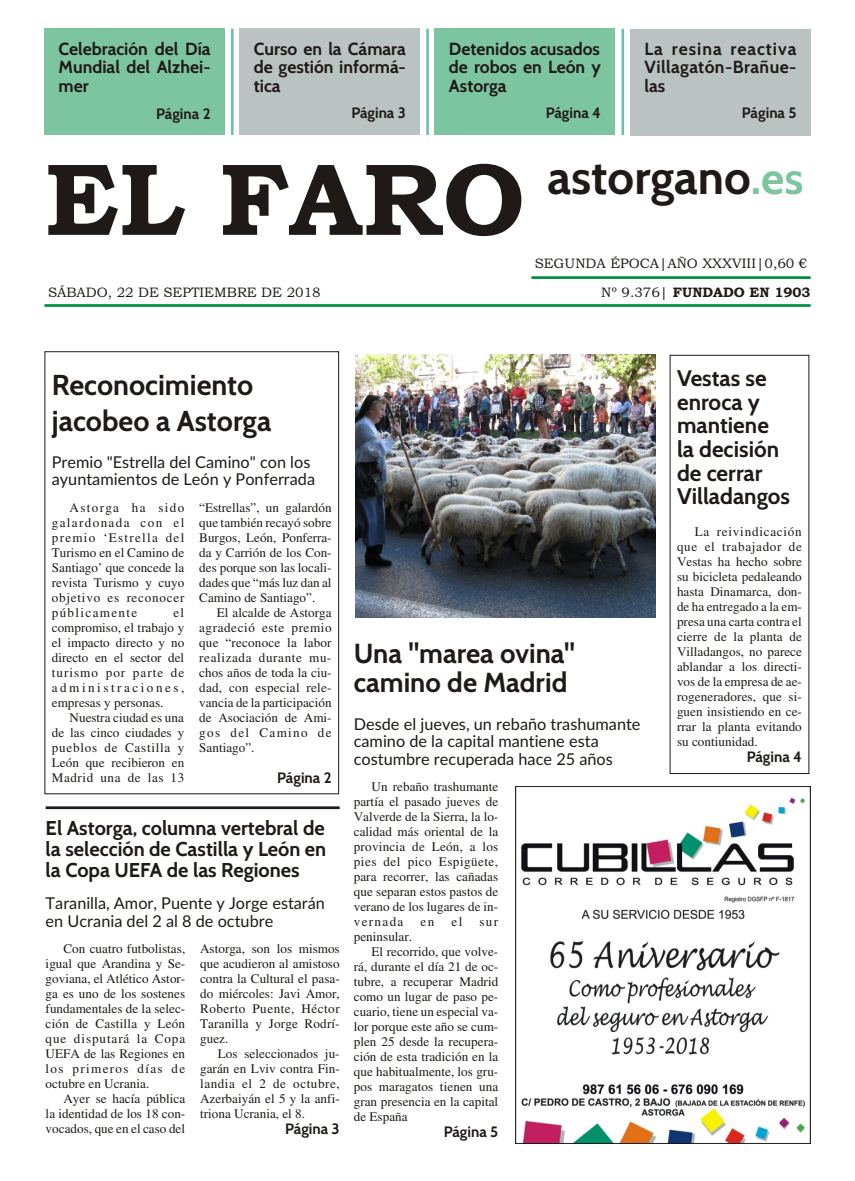
<style>
.page{position:relative;width:855px;height:1181px;background:#fff}
.page>*{position:absolute;margin:0;border:0;box-sizing:border-box;transform-origin:0 0}
.t1{font:102.5px "Bookman Old Style";color:#1f1a17}
.t2{font:700 47.5px "Cabin";color:#1f1a17}
.t3{font:700 28.75px/36.2px "Cabin";color:#1f1a17}
.t4{font:700 27.5px/29px "Cabin";color:#1f1a17}
.t5{font:700 22.5px/23.6px "Cabin";color:#1f1a17}
.t6{font:700 20px/21px "Cabin";color:#1f1a17;text-align:justify}
.t7{font:700 17.5px/18.8px "Cabin";color:#1f1a17;text-align:justify}
.t8{font:16.25px/17.4px "Lato";color:#1f1a17}
.t9{font:700 15px "Cabin";letter-spacing:-.005em;color:#1f1a17}
.t10{font:13.75px "Bookman Old Style";color:#1f1a17}
.t11{font:13.12px/15px "Times";letter-spacing:.005em;color:#1f1a17;text-align:justify}
.t12{font:13.12px "Times";letter-spacing:.045em;color:#1f1a17}
.t13{font:13.12px "Times";letter-spacing:.105em;color:#1f1a17}
.t14{font:13.12px "Times";letter-spacing:.035em;color:#1f1a17}
.t15{font:13.12px "Times";letter-spacing:.05em;color:#1f1a17}
.t16{font:13.12px "Times";letter-spacing:.055em;color:#1f1a17}
.t17{font:13.12px "Times";letter-spacing:.07em;color:#1f1a17}
.t18{font:13.12px "Times";letter-spacing:.08em;color:#1f1a17}
.t19{font:13.12px "Times";letter-spacing:.19em;color:#1f1a17}
.s1{font-size:45px;color:#7dc4a1}
</style>
<div class="page">
<hr style="left:231px;top:29px;width:2px;height:106px;background:#69bfad">
<hr style="left:426px;top:29px;width:2px;height:106px;background:#69bfad">
<hr style="left:621px;top:29px;width:2px;height:106px;background:#69bfad">
<div style="left:44px;top:29px;width:181px;height:106px;background:#7dc4a1"></div>
<hr style="left:44px;top:304px;width:766px;height:3px;background:#009140">
<div style="left:239px;top:29px;width:181px;height:106px;background:#bac2c2"></div>
<div style="left:630px;top:29px;width:180px;height:107px;background:#bac2c2"></div>
<div style="left:434px;top:29px;width:180px;height:106px;background:#7dc4a1"></div>
<hr style="left:531px;top:276px;width:279px;height:3px;background:#009140">
<img style="left:355px;top:354px;width:299px;height:264px">
<hr style="left:46px;top:806px;width:293px;height:3px;background:#1f1a17">
<img style="left:515px;top:786px;width:294px;height:357px">
<p class="t7" style="left:59px;top:39px;width:153px">Ce le bra ción del Día Mun dial del Alzhei - mer</p>
<p class="t9" style="left:156px;top:105px;width:56px">Pá gi na 2</p>
<p class="t7" style="left:254px;top:39px;width:153px">Cur so en la Cá ma ra de ges tión in for má&shy;ti ca</p>
<p class="t9" style="left:351px;top:104px;width:56px">Pá gi na 3</p>
<p class="t7" style="left:448px;top:39px;width:153px">De te ni dos acu sa dos de ro bos en León y Astorga</p>
<p class="t9" style="left:545px;top:104px;width:57px">Pá gi na 4</p>
<p class="t7" style="left:644px;top:39px;width:153px">La re si na reac ti va Vi lla ga tón-Bra ñue&shy;las</p>
<p class="t9" style="left:741px;top:104px;width:56px">Pá gi na 5</p>
<p class="t1" style="left:44px;top:161px;width:481px">EL FARO</p>
<p class="t2" style="left:547px;top:148px;width:257px">as torgano<span class="s1">.es</span></p>
<p class="t10" style="left:534px;top:258px;width:274px">SEGUNDA ÉPOCA|AÑO XXXVIII|0,60 €</p>
<p class="t10" style="left:48px;top:287px;width:274px">SÁBADO, 22 DE SEPTIEMBRE DE 2018</p>
<p class="t10" style="left:601px;top:287px;width:211px">Nº 9.376| FUNDADO EN 1903</p>
<p class="t3" style="left:52px;top:366px;width:221px">Reconocimiento jacobeo a Astorga</p>
<p class="t8" style="left:52px;top:454px;width:265px">Pre mio "Estre lla del Ca mi no" con los ayun ta mien tos de León y Pon fe rra da</p>
<p class="t11" style="left:52px;top:501px;width:134px;text-indent:18px">Astorga ha sido galardonada con el premio ‘Estrella del Turismo en el Camino de Santiago’ que concede la revista Turismo y cuyo objetivo es reconocer públicamente</p>
<p class="t11" style="left:199px;top:501px;width:134px">“Estre llas”, un ga lar dón</p>
<p class="t11" style="left:199px;top:516px;width:134px">que tam bién re ca yó so bre</p>
<p class="t11" style="left:199px;top:531px;width:134px">Bur gos, León, Pon fe rra-</p>
<p class="t11" style="left:199px;top:546px;width:134px">da y Ca rrión de los Con -</p>
<p class="t11" style="left:199px;top:561px;width:134px">des por que son las lo ca li -</p>
<p class="t11" style="left:199px;top:576px;width:134px">da des que “más luz dan al</p>
<p class="t11" style="left:199px;top:591px;width:118px">Camino de Santiago”.</p>
<p class="t11" style="left:217px;top:606px;width:116px">El al cal de de Astor ga</p>
<p class="t12" style="left:199px;top:622px;width:134px">agra de ció este pre mio</p>
<p class="t11" style="left:199px;top:636px;width:134px">que “re co no ce la la bor</p>
<p class="t15" style="left:199px;top:652px;width:133px">rea li za da du ran te mu -</p>
<p class="t11" style="left:199px;top:666px;width:134px">chos años de toda la ciu -</p>
<p class="t11" style="left:199px;top:681px;width:134px">dad, con es pe cial re le -</p>
<p class="t11" style="left:199px;top:696px;width:134px">van cia de la par ti ci pa ción</p>
<p class="t11" style="left:199px;top:711px;width:134px">de Aso cia ción de Ami -</p>
<p class="t13" style="left:199px;top:727px;width:134px">gos del Camino de</p>
<p class="t11" style="left:199px;top:741px;width:57px">Santiago”.</p>
<p class="t9" style="left:277px;top:768px;width:56px">Pá gi na 2</p>
<p class="t11" style="left:173px;top:606px;width:12px">el</p>
<p class="t11" style="left:52px;top:621px;width:134px">compromiso, el trabajo y</p>
<p class="t11" style="left:52px;top:636px;width:134px">el impacto directo y no</p>
<p class="t11" style="left:52px;top:651px;width:134px">directo en el sector del</p>
<p class="t18" style="left:52px;top:667px;width:134px">turismo por parte de</p>
<p class="t19" style="left:52px;top:682px;width:134px">administraciones,</p>
<p class="t11" style="left:52px;top:696px;width:113px">empresas y personas.</p>
<p class="t11" style="left:70px;top:711px;width:116px">Nues tra ciu dad es una</p>
<p class="t11" style="left:52px;top:726px;width:134px">de las cin co ciu da des y</p>
<p class="t16" style="left:52px;top:742px;width:134px">pue blos de Cas ti lla y</p>
<p class="t11" style="left:52px;top:756px;width:134px">León que re ci bie ron en</p>
<p class="t12" style="left:52px;top:772px;width:134px">Ma drid una de las 13</p>
<p class="t6" style="left:46px;top:817px;width:282px">El Astorga, columna vertebral de la selección de Castilla y León en la Copa UEFA de las Regiones</p>
<p class="t8" style="left:46px;top:895px;width:281px">Ta ra ni lla, Amor, Puen te y Jor ge es ta rán en Ucra nia del 2 al 8 de octubre</p>
<p class="t11" style="left:63px;top:942px;width:123px">Con cua tro fut bo lis tas,</p>
<p class="t11" style="left:46px;top:957px;width:141px">igual que Aran di na y Se -</p>
<p class="t11" style="left:46px;top:972px;width:141px">go via na, el Atlé ti co Astor -</p>
<p class="t11" style="left:46px;top:987px;width:141px">ga es uno de los sos te nes</p>
<p class="t11" style="left:46px;top:1002px;width:141px">fun da men ta les de la se lec -</p>
<p class="t11" style="left:46px;top:1017px;width:141px">ción de Cas ti lla y León</p>
<p class="t17" style="left:46px;top:1034px;width:141px">que dis pu ta rá la Copa</p>
<p class="t11" style="left:46px;top:1047px;width:141px">UEFA de las Re gio nes en</p>
<p class="t13" style="left:46px;top:1064px;width:141px">los prime ros días de</p>
<p class="t11" style="left:46px;top:1077px;width:105px">octubre en Ucrania.</p>
<p class="t11" style="left:63px;top:1092px;width:123px">Ayer se ha cía pú bli ca</p>
<p class="t11" style="left:46px;top:1107px;width:141px">la iden ti dad de los 18 con -</p>
<p class="t11" style="left:46px;top:1122px;width:141px">vo ca dos, que en el caso del</p>
<p class="t11" style="left:200px;top:942px;width:141px">Astorga, son los mis mos</p>
<p class="t11" style="left:200px;top:957px;width:141px">que acu die ron al amis to so</p>
<p class="t11" style="left:200px;top:972px;width:141px">con tra la Cul tu ral el pa sa -</p>
<p class="t11" style="left:200px;top:987px;width:141px">do miérco les: Javi Amor,</p>
<p class="t14" style="left:200px;top:1004px;width:141px">Ro ber to Puen te, Héc tor</p>
<p class="t11" style="left:200px;top:1017px;width:141px">Ta ra ni lla y Jorge Ro drí -</p>
<p class="t11" style="left:200px;top:1032px;width:30px">guez.</p>
<p class="t11" style="left:218px;top:1047px;width:123px">Los se lec cio na dos ju -</p>
<p class="t11" style="left:200px;top:1062px;width:141px">ga rán en Lviv con tra Fin -</p>
<p class="t12" style="left:200px;top:1079px;width:141px">lan dia el 2 de octubre,</p>
<p class="t11" style="left:200px;top:1092px;width:141px">Azer bai yán el 5 y la an fi -</p>
<p class="t11" style="left:200px;top:1107px;width:106px">trio na Ucra nia, el 8.</p>
<p class="t9" style="left:285px;top:1119px;width:56px">Pá gi na 3</p>
<p class="t4" style="left:353px;top:638px;width:222px">Una "marea ovina" camino de Madrid</p>
<p class="t8" style="left:353px;top:716px;width:288px">Desde el jueves, un rebaño trashumante camino de la capital mantiene esta costumbre recuperada hace 25 años</p>
<p class="t11" style="left:353px;top:780px;width:146px;text-indent:18px">Un re ba ño tras hu man te par tía el pa sa do jue ves de Val ver de de la Sie rra, la lo - ca li dad más orien tal de la pro vin cia de León, a los pies del pico Espi güe te, para re co rrer, las ca ña das que se pa ran es tos pas tos de ve ra no de los lu ga res de in - ver na da</p>
<p class="t11" style="left:420px;top:915px;width:15px">en</p>
<p class="t11" style="left:451px;top:915px;width:12px">el</p>
<p class="t11" style="left:479px;top:915px;width:20px">sur</p>
<p class="t11" style="left:353px;top:930px;width:60px">peninsular.</p>
<p class="t11" style="left:371px;top:945px;width:128px">El re co rri do, que vol ve -</p>
<p class="t11" style="left:353px;top:960px;width:146px">rá, du ran te el día 21 de oc -</p>
<p class="t11" style="left:353px;top:975px;width:146px">tu bre, a re cu pe rar Ma drid</p>
<p class="t11" style="left:353px;top:990px;width:146px">como un lu gar de paso pe -</p>
<p class="t11" style="left:353px;top:1005px;width:146px">cua rio, tie ne un es pe cial va -</p>
<p class="t11" style="left:353px;top:1020px;width:146px">lor porque este año se cum -</p>
<p class="t11" style="left:353px;top:1035px;width:146px">plen 25 des de la re cu pe ra -</p>
<p class="t11" style="left:353px;top:1050px;width:146px">ción de esta tra di ción en la</p>
<p class="t11" style="left:353px;top:1065px;width:146px">que ha bi tual men te, los gru -</p>
<p class="t11" style="left:353px;top:1080px;width:146px">pos ma ra ga tos tie nen una</p>
<p class="t11" style="left:353px;top:1095px;width:146px">gran presencia en la capital</p>
<p class="t11" style="left:353px;top:1110px;width:55px">de España</p>
<p class="t9" style="left:443px;top:1122px;width:56px">Pá gi na 5</p>
<p class="t5" style="left:676px;top:366px;width:114px">Vestas se enroca y mantiene la decisión de cerrar<br>Villadangos</p>
<p class="t11" style="left:676px;top:525px;width:126px;text-indent:18px">La rei vin di ca ción que el tra ba ja dor de Ves tas ha he cho so bre su bi ci cle ta pe da lean do has ta Di na mar ca, don - de ha en tre ga do a la em - pre sa una car ta con tra el cie rre de la plan ta de Vi lla dan gos, no pa re ce ablan dar a los di rec ti - vos de la em pre sa de ae - ro ge ne ra do res, que si - guen in sis tien do en ce - rrar la plan ta evi tan do su con tiu ni dad.</p>
<p class="t9" style="left:746px;top:748px;width:57px">Pá gi na 4</p>
</div>
